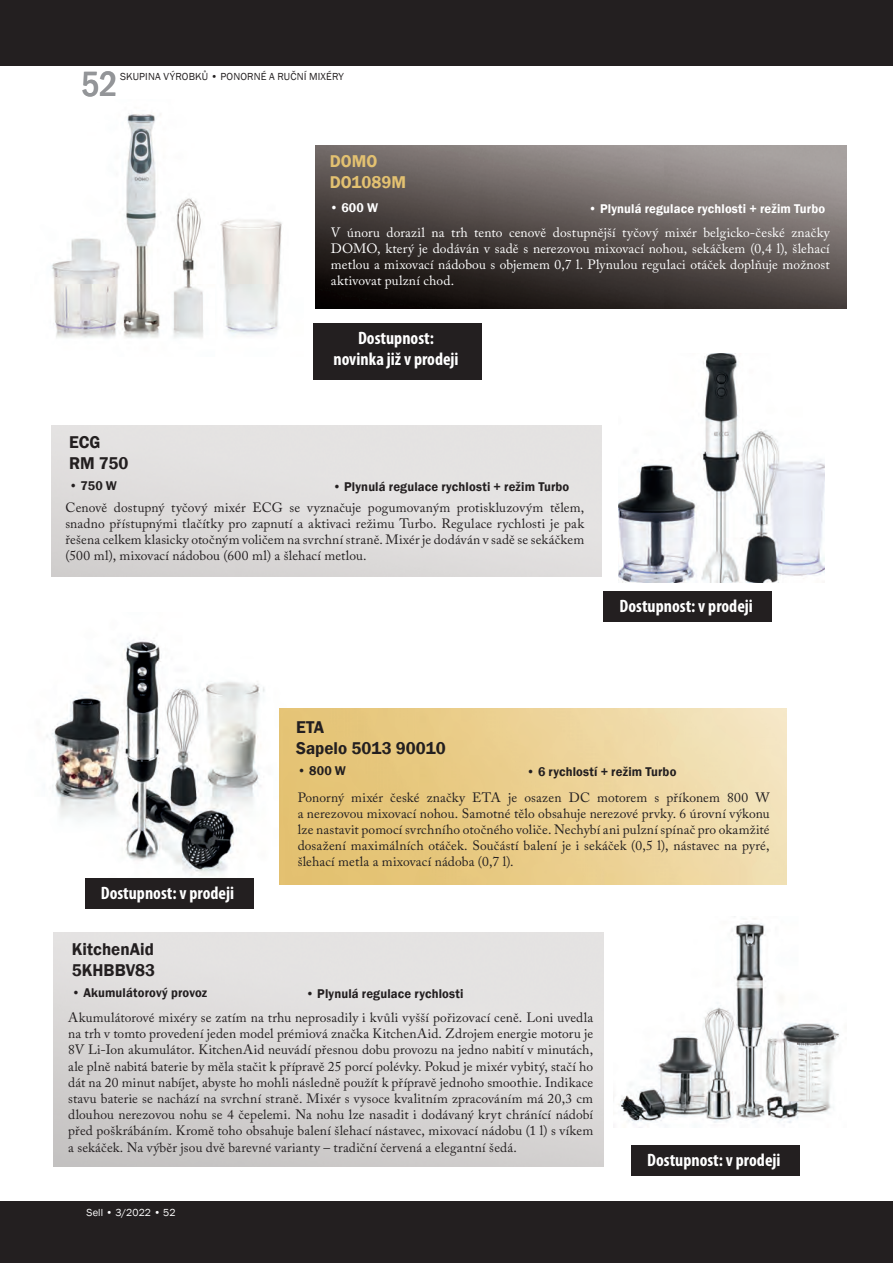
<style>
.page{position:relative;width:893px;height:1263px;background:#fff}
.page>*{position:absolute;margin:0;border:0;box-sizing:border-box;transform-origin:0 0}
.t1{font:500 condensed 36px "Franklin Gothic";color:#939598}
.t2{font:700 condensed 18px/21.6px "Myriad Pro";color:#fff;text-align:center}
.t3{font:600 17.55px/21px "Franklin Gothic";color:#231f20}
.t4{font:600 17.55px/21px "Franklin Gothic";color:#e3c171}
.t5{font:13.5px/16.2px "Adobe Caslon Pro";letter-spacing:.01em;color:#231f20;text-align:justify}
.t6{font:13.5px/16.2px "Adobe Caslon Pro";letter-spacing:.01em;color:#fff;text-align:justify}
.t7{font:600 13.05px "Franklin Gothic";letter-spacing:.01em;color:#231f20}
.t8{font:600 13.05px "Franklin Gothic";letter-spacing:.015em;color:#fff}
.t9{font:10.5px "Franklin Gothic";letter-spacing:.015em;color:#231f20}
.t10{font:10.5px "Franklin Gothic";letter-spacing:.01em;color:#fff}
</style>
<div class="page">
<div style="left:0;top:1201px;width:893px;height:62px;background:#231f20"></div>
<div style="left:0;top:0;width:893px;height:66px;background:#231f20"></div>
<img style="left:51px;top:114px;width:231px;height:224px">
<img style="left:618px;top:353px;width:207px;height:230px">
<img style="left:618px;top:916px;width:222px;height:207px">
<img style="left:47px;top:639px;width:296px;height:350px">
<img style="left:315px;top:145px;width:532px;height:163px">
<img style="left:54px;top:932px;width:550px;height:234px">
<div style="left:314px;top:323px;width:168px;height:56px;background:#231f20"></div>
<div style="left:604px;top:591px;width:168px;height:31px;background:#231f20"></div>
<div style="left:85px;top:878px;width:168px;height:31px;background:#231f20"></div>
<div style="left:631px;top:1145px;width:169px;height:31px;background:#231f20"></div>
<img style="left:280px;top:708px;width:507px;height:176px">
<p class="t9" style="left:120px;top:70px;width:225px">SKUPINA VÝROBKŮ • PONORNÉ A RUČNÍ MIXÉRY</p>
<h1 class="t1" style="left:81px;top:60px;width:38px">52</h1>
<p class="t4" style="left:330px;top:151px;width:78px">DOMO<br>DO1089M</p>
<p class="t8" style="left:330px;top:199px;width:50px">• 600 W</p>
<p class="t8" style="left:588px;top:200px;width:238px">• Plynulá regulace rychlosti + režim Turbo</p>
<p class="t6" style="left:331px;top:224px;width:500px">V únoru dorazil na trh tento cenově dostupnější tyčový mixér belgicko-české značky DOMO, který je dodáván v sadě s nerezovou mixovací nohou, sekáčkem (0,4 l), šlehací metlou a mixovací nádobou s objemem 0,7 l. Plynulou regulaci otáček doplňuje možnost aktivovat pulzní chod.</p>
<h2 class="t2" style="left:333px;top:327px;width:127px">Dostupnost: novinka již v prodeji</h2>
<p class="t3" style="left:69px;top:431px;width:61px">ECG<br>RM 750</p>
<p class="t7" style="left:69px;top:478px;width:49px">• 750 W</p>
<p class="t7" style="left:333px;top:479px;width:238px">• Plynulá regulace rychlosti + režim Turbo</p>
<p class="t5" style="left:65px;top:499px;width:520px">Cenově dostupný tyčový mixér ECG se vyznačuje pogumovaným protiskluzovým tělem, snadno přístupnými tlačítky pro zapnutí a aktivaci režimu Turbo. Regulace rychlosti je pak řešena celkem klasicky otočným voličem na svrchní straně. Mixér je dodáván v sadě se sekáčkem (500 ml), mixovací nádobou (600 ml) a šlehací metlou.</p>
<h2 class="t2" style="left:620px;top:595px;width:135px">Dostupnost: v prodeji</h2>
<h2 class="t2" style="left:101px;top:882px;width:135px">Dostupnost: v prodeji</h2>
<p class="t3" style="left:296px;top:717px;width:151px">ETA<br>Sapelo 5013 90010</p>
<p class="t7" style="left:298px;top:763px;width:50px">• 800 W</p>
<p class="t7" style="left:526px;top:764px;width:151px">• 6 rychlostí + režim Turbo</p>
<p class="t5" style="left:298px;top:789px;width:474px">Ponorný mixér české značky ETA je osazen DC motorem s příkonem 800 W a nerezovou mixovací nohou. Samotné tělo obsahuje nerezové prvky. 6 úrovní výkonu lze nastavit pomocí svrchního otočného voliče. Nechybí ani pulzní spínač pro okamžité dosažení maximálních otáček. Součástí balení je i sekáček (0,5 l), nástavec na pyré, šlehací metla a mixovací nádoba (0,7 l).</p>
<p class="t3" style="left:300px;top:742px;width:32px">AEG</p>
<p class="t3" style="left:72px;top:938px;width:85px">KitchenAid<br>5KHBBV83</p>
<p class="t7" style="left:72px;top:985px;width:137px">• Akumulátorový provoz</p>
<p class="t7" style="left:306px;top:986px;width:159px">• Plynulá regulace rychlosti</p>
<p class="t5" style="left:68px;top:1009px;width:527px">Akumulátorové mixéry se zatím na trhu neprosadily i kvůli vyšší pořizovací ceně. Loni uvedla na trh v tomto provedení jeden model prémiová značka KitchenAid. Zdrojem energie motoru je 8V Li-Ion akumulátor. KitchenAid neuvádí přesnou dobu provozu na jedno nabití v minutách, ale plně nabitá baterie by měla stačit k přípravě 25 porcí polévky. Pokud je mixér vybitý, stačí ho dát na 20 minut nabíjet, abyste ho mohli následně použít k přípravě jednoho smoothie. Indikace stavu baterie se nachází na svrchní straně. Mixér s vysoce kvalitním zpracováním má 20,3 cm dlouhou nerezovou nohu se 4 čepelemi. Na nohu lze nasadit i dodávaný kryt chránící nádobí před poškrábáním. Kromě toho obsahuje balení šlehací nástavec, mixovací nádobu (1 l) s víkem a sekáček. Na výběr jsou dvě barevné varianty – tradiční červená a elegantní šedá.</p>
<p class="t10" style="left:86px;top:1206px;width:91px">Sell • 3/2022 • 52</p>
<h2 class="t2" style="left:647px;top:1149px;width:135px">Dostupnost: v prodeji</h2>
</div>
